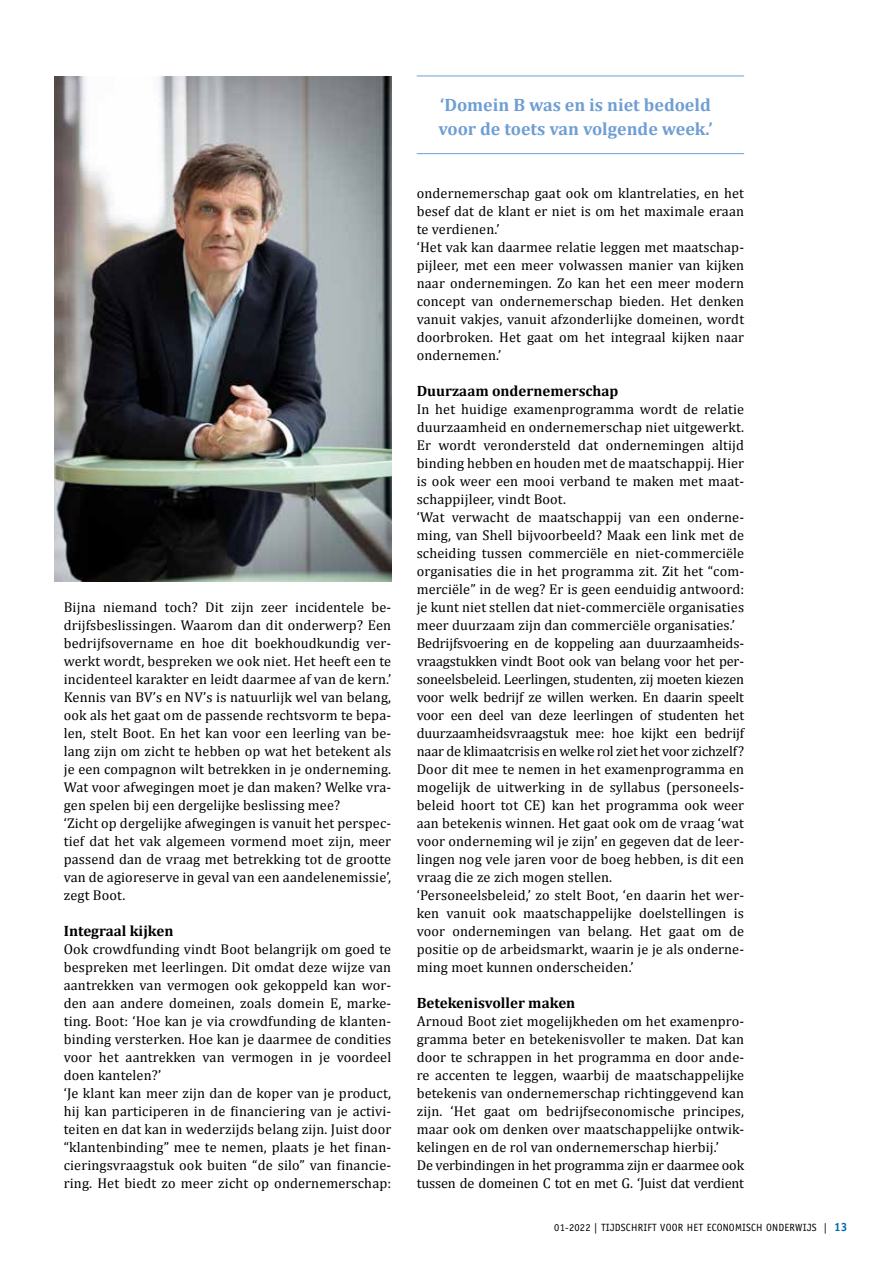
<style>
.page{position:relative;width:893px;height:1263px;background:#fff}
.page>*{position:absolute;margin:0;border:0;box-sizing:border-box;transform-origin:0 0}
.t1{font:700 18px/24px "Cambria";color:#6f9ed4}
.t2{font:700 15px "Cambria";color:#000}
.t3{font:14.25px/18px "Cambria";letter-spacing:.01em;color:#000}
.t4{font:10.5px "Officina Sans";letter-spacing:.02em;color:#000}
.s1{font-family:"Officina Serif";font-weight:700;font-size:12px;color:#0069b4}
</style>
<div class="page">
<img style="left:55px;top:77px;width:336px;height:504px">
<hr style="left:417px;top:76px;width:327px;height:1px;background:#6f9ed4">
<hr style="left:417px;top:153px;width:327px;height:1px;background:#6f9ed4">
<p class="t3" style="left:64px;top:598px;width:329px">Bijna niemand toch? Dit zijn zeer incidentele be&shy;drijfsbeslissingen. Waarom dan dit onderwerp? Een bedrijfsovername en hoe dit boekhoudkundig ver&shy;werkt wordt, bespreken we ook niet. Het heeft een te incidenteel karakter en leidt daarmee af van de kern.’ Kennis van BV’s en NV’s is natuurlijk wel van belang, ook als het gaat om de passende rechtsvorm te bepa&shy;len, stelt Boot. En het kan voor een leerling van be&shy;lang zijn om zicht te hebben op wat het betekent als je een compagnon wilt betrekken in je onderneming.<br>Wat voor afwegingen moet je dan maken? Welke vra&shy;gen spelen bij een dergelijke beslissing mee?<br>‘Zicht op dergelijke afwegingen is vanuit het perspec&shy;tief dat het vak algemeen vormend moet zijn, meer passend dan de vraag met betrekking tot de grootte van de agioreserve in geval van een aandelenemissie’, zegt Boot.</p>
<p class="t2" style="left:64px;top:920px;width:111px">Integraal kijken</p>
<p class="t3" style="left:64px;top:940px;width:329px">Ook crowdfunding vindt Boot belangrijk om goed te bespreken met leerlingen. Dit omdat deze wijze van aantrekken van vermogen ook gekoppeld kan wor&shy;den aan andere domeinen, zoals domein E, marke&shy;ting. Boot: ‘Hoe kan je via crowdfunding de klanten&shy;binding versterken. Hoe kan je daarmee de condities voor het aantrekken van vermogen in je voordeel doen kantelen?’<br>‘Je klant kan meer zijn dan de koper van je product, hij kan participeren in de financiering van je activi&shy;teiten en dat kan in wederzijds belang zijn. Juist door “klantenbinding” mee te nemen, plaats je het finan&shy;cieringsvraagstuk ook buiten “de silo” van financie&shy;ring. Het biedt zo meer zicht op ondernemerschap:</p>
<p class="t1" style="left:438px;top:93px;width:276px">‘Domein B was en is niet bedoeld voor de toets van volgende week.’</p>
<p class="t3" style="left:417px;top:184px;width:329px">ondernemerschap gaat ook om klantrelaties, en het besef dat de klant er niet is om het maximale eraan te verdienen.’<br>‘Het vak kan daarmee relatie leggen met maatschap&shy;pijleer, met een meer volwassen manier van kijken naar ondernemingen. Zo kan het een meer modern concept van ondernemerschap bieden. Het denken vanuit vakjes, vanuit afzonderlijke domeinen, wordt doorbroken. Het gaat om het integraal kijken naar ondernemen.’</p>
<p class="t2" style="left:417px;top:380px;width:203px">Duurzaam ondernemerschap</p>
<p class="t3" style="left:417px;top:400px;width:329px">In het huidige examenprogramma wordt de relatie duurzaamheid en ondernemerschap niet uitgewerkt.<br>Er wordt verondersteld dat ondernemingen altijd binding hebben en houden met de maatschappij. Hier is ook weer een mooi verband te maken met maat&shy;schappijleer, vindt Boot.<br>‘Wat verwacht de maatschappij van een onderne&shy;ming, van Shell bijvoorbeeld? Maak een link met de scheiding tussen commerciële en niet-commerciële organisaties die in het programma zit. Zit het “com&shy;merciële” in de weg? Er is geen eenduidig antwoord: je kunt niet stellen dat niet-commerciële organisaties meer duurzaam zijn dan commerciële organisaties.’ Bedrijfsvoering en de koppeling aan duurzaamheids&shy;vraagstukken vindt Boot ook van belang voor het per&shy;soneelsbeleid. Leerlingen, studenten, zij moeten kiezen voor welk bedrijf ze willen werken. En daarin speelt voor een deel van deze leerlingen of studenten het duurzaamheidsvraagstuk mee: hoe kijkt een bedrijf naar de klimaatcrisis en welke rol ziet het voor zichzelf?<br>Door dit mee te nemen in het examenprogramma en mogelijk de uitwerking in de syllabus (personeels&shy;beleid hoort tot CE) kan het programma ook weer aan betekenis winnen. Het gaat ook om de vraag ‘wat voor onderneming wil je zijn’ en gegeven dat de leer&shy;lingen nog vele jaren voor de boeg hebben, is dit een vraag die ze zich mogen stellen.<br>‘Personeelsbeleid,’ zo stelt Boot, ‘en daarin het wer&shy;ken vanuit ook maatschappelijke doelstellingen is voor ondernemingen van belang. Het gaat om de positie op de arbeidsmarkt, waarin je je als onderne&shy;ming moet kunnen onderscheiden.’</p>
<p class="t2" style="left:417px;top:992px;width:160px">Betekenisvoller maken</p>
<p class="t3" style="left:417px;top:1012px;width:329px">Arnoud Boot ziet mogelijkheden om het examenpro&shy;gramma beter en betekenisvoller te maken. Dat kan door te schrappen in het programma en door ande&shy;re accenten te leggen, waarbij de maatschappelijke betekenis van ondernemerschap richtinggevend kan zijn. ‘Het gaat om bedrijfseconomische principes, maar ook om denken over maatschappelijke ontwik&shy;kelingen en de rol van ondernemerschap hierbij.’<br>De verbindingen in het programma zijn er daarmee ook tussen de domeinen C tot en met G. ‘Juist dat verdient</p>
<p class="t4" style="left:554px;top:1221px;width:295px">01-2022 | TIJDSCHRIFT VOOR HET ECONOMISCH ONDERWIJS | <span class="s1">13</span></p>
</div>
